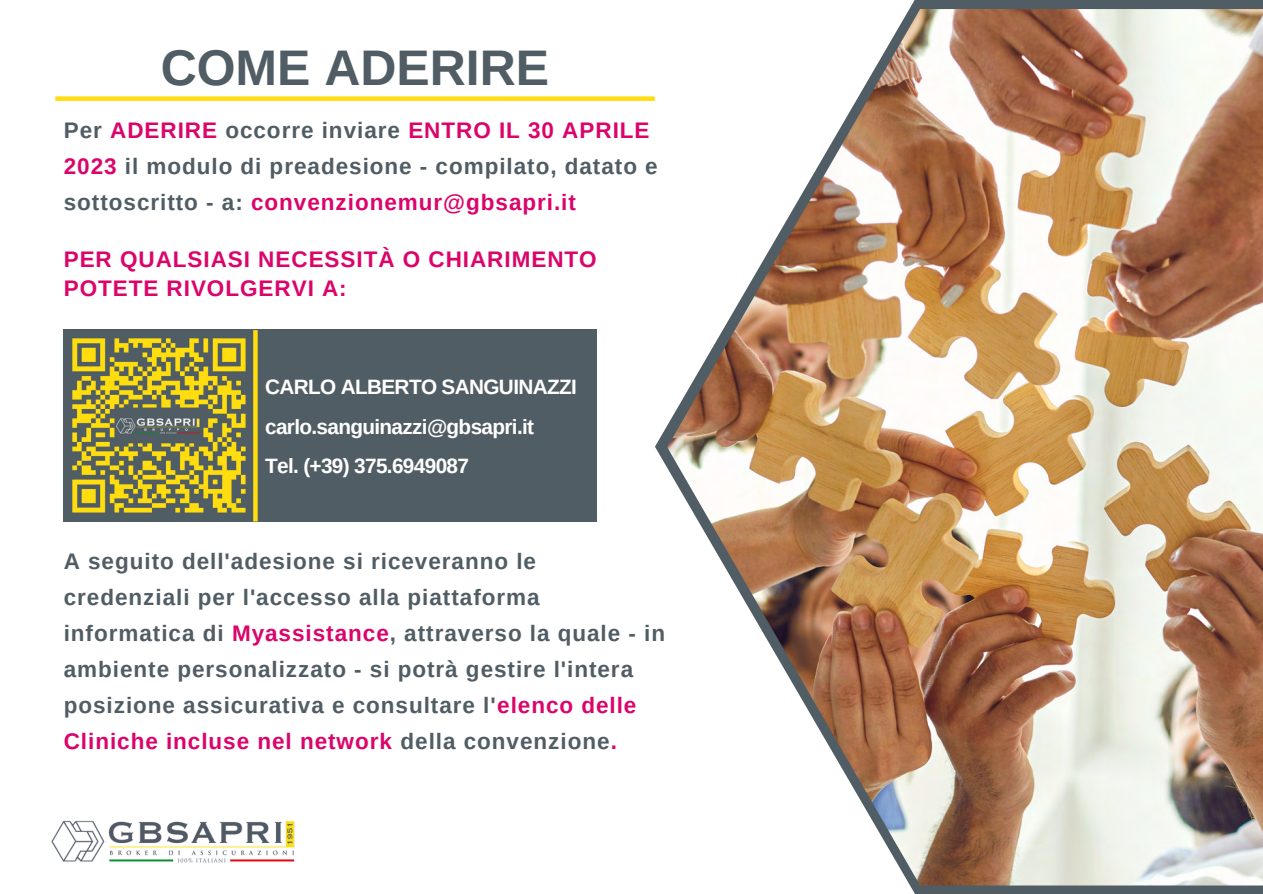
<style>
.page{position:relative;width:1263px;height:894px;background:#fff}
.page>*{position:absolute;margin:0;border:0;box-sizing:border-box;transform-origin:0 0}
.t1{font:700 49.95px "Arimo";color:#515d64}
.t2{font:700 22.5px/36px "Arimo";letter-spacing:.045em;color:#515d64}
.t3{font:700 22.5px/29.2px "Arimo";letter-spacing:.045em;color:#db046b}
.t4{font:700 20.7px/39.5px "Arimo";letter-spacing:-.03em;color:#fff}
.s1{color:#db046b}
</style>
<div class="page">
<svg style="left:655px;top:0;width:608px;height:893px"></svg>
<img style="left:51px;top:820px;width:244px;height:43px">
<img style="left:667px;top:9px;width:596px;height:876px">
<div style="left:55px;top:96px;width:600px;height:5px;background:#ffdd0f"></div>
<div style="left:64px;top:329px;width:533px;height:192px;background:#515d64"></div>
<img style="left:72px;top:338px;width:174px;height:175px">
<div style="left:253px;top:330px;width:5px;height:191px;background:#ffdd0f"></div>
<h1 class="t1" style="left:161px;top:39px;width:390px">COME ADERIRE</h1>
<p class="t2" style="left:64px;top:112px;width:595px">Per <span class="s1">ADERIRE</span> occorre inviare <span class="s1">ENTRO IL 30 APRILE<br>2023</span> il modulo di preadesione - compilato, datato e sottoscritto - a: <span class="s1">convenzionemur@gbsapri.it</span></p>
<p class="t3" style="left:64px;top:244px;width:534px">PER QUALSIASI NECESSITÀ O CHIARIMENTO<br>POTETE RIVOLGERVI A:</p>
<p class="t4" style="left:265px;top:367px;width:313px">CARLO ALBERTO SANGUINAZZI carlo.sanguinazzi@gbsapri.it<br>Tel. (+39) 375.6949087</p>
<p class="t2" style="left:64px;top:543px;width:603px">A seguito dell'adesione si riceveranno le credenziali per l'accesso alla piattaforma informatica di <span class="s1">Myassistance</span>, attraverso la quale - in ambiente personalizzato - si potrà gestire l'intera posizione assicurativa e consultare l'<span class="s1">elenco delle Cliniche incluse nel network</span> della convenzione<span class="s1">.</span></p>
</div>
